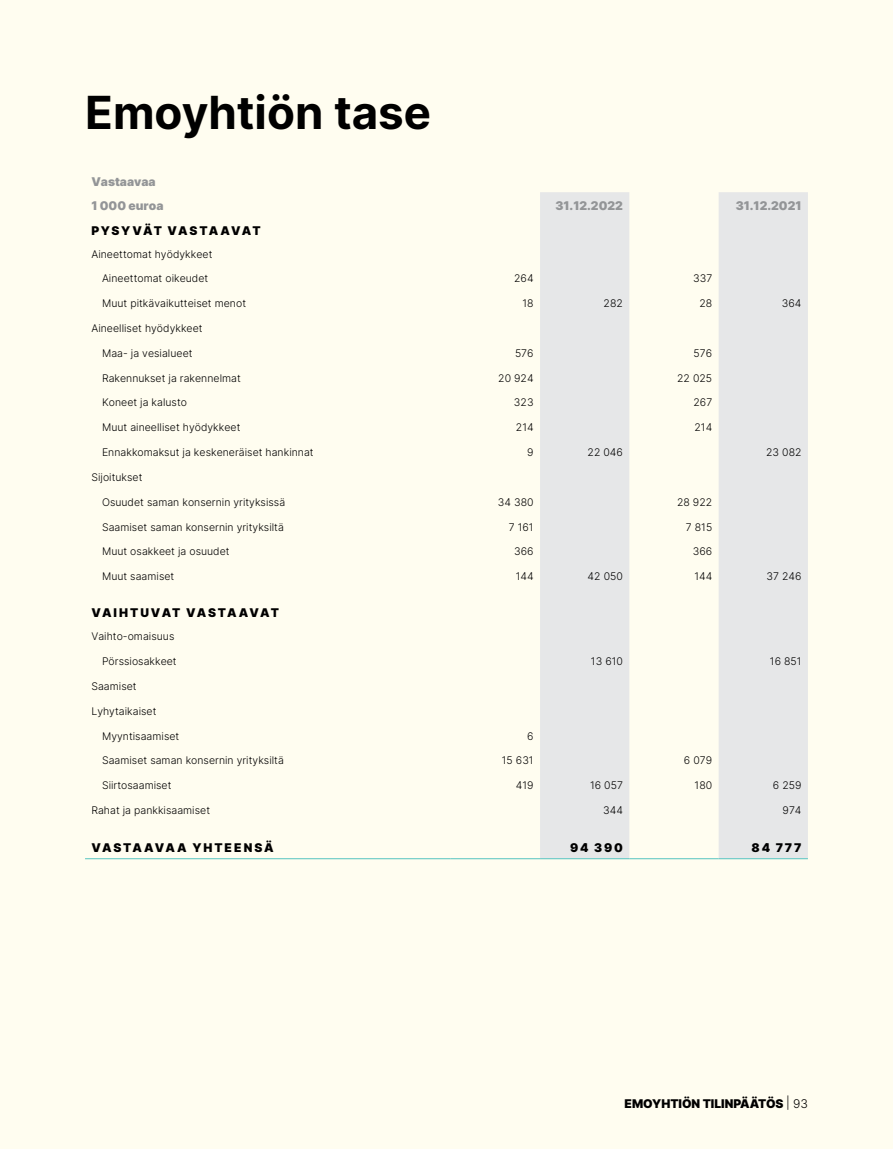
<style>
.page{position:relative;width:893px;height:1149px;background:#fff}
.page>*{position:absolute;margin:0;border:0;box-sizing:border-box;transform-origin:0 0}
.t1{font:700 45.6px "Inter";color:#000}
.t2{font:900 12px/24.5px "Inter";color:#939597}
.t3{font:900 12px "Inter";letter-spacing:.095em;color:#000}
.t4{font:900 12px "Inter";color:#000}
.t5{font:900 12px "Inter";letter-spacing:.12em;color:#000}
.t6{font:900 12px "Inter";letter-spacing:.16em;color:#000}
.t7{font:300 10.5px "Inter";letter-spacing:.005em;color:#000}
.s1{font-weight:300}
</style>
<div class="page">
<div style="left:0;top:0;width:893px;height:1148px;background:#fffdf0"></div>
<svg style="left:540px;top:192px;width:268px;height:666px;fill:#e6e7e8"></svg>
<hr style="left:451px;top:858px;width:89px;height:1px;background:#56c4c1">
<hr style="left:540px;top:858px;width:89px;height:1px;background:#56c4c1">
<hr style="left:629px;top:858px;width:90px;height:1px;background:#56c4c1">
<hr style="left:719px;top:858px;width:89px;height:1px;background:#56c4c1">
<hr style="left:85px;top:858px;width:366px;height:1px;background:#56c4c1">
<h1 class="t1" style="left:85px;top:79px;width:347px">Emoyhtiön tase</h1>
<p class="t2" style="left:91px;top:169px;width:73px">Vastaavaa<br>1 000 euroa</p>
<p class="t2" style="left:555px;top:193px;width:69px">31.12.2022</p>
<p class="t2" style="left:736px;top:193px;width:67px">31.12.2021</p>
<p class="t3" style="left:91px;top:221px;width:171px">PYSYVÄT VASTAAVAT</p>
<p class="t7" style="left:91px;top:246px;width:122px">Aineettomat hyödykkeet</p>
<p class="t7" style="left:102px;top:271px;width:108px">Aineettomat oikeudet</p>
<p class="t7" style="left:514px;top:271px;width:21px">264</p>
<p class="t7" style="left:693px;top:271px;width:21px">337</p>
<p class="t7" style="left:102px;top:295px;width:146px">Muut pitkävaikutteiset menot</p>
<p class="t7" style="left:522px;top:295px;width:13px">18</p>
<p class="t7" style="left:604px;top:295px;width:21px">282</p>
<p class="t7" style="left:699px;top:295px;width:14px">28</p>
<p class="t7" style="left:782px;top:295px;width:21px">364</p>
<p class="t7" style="left:91px;top:320px;width:113px">Aineelliset hyödykkeet</p>
<p class="t7" style="left:102px;top:345px;width:92px">Maa- ja vesialueet</p>
<p class="t7" style="left:515px;top:345px;width:20px">576</p>
<p class="t7" style="left:694px;top:345px;width:20px">576</p>
<p class="t7" style="left:102px;top:370px;width:140px">Rakennukset ja rakennelmat</p>
<p class="t7" style="left:498px;top:370px;width:37px">20 924</p>
<p class="t7" style="left:677px;top:370px;width:37px">22 025</p>
<p class="t7" style="left:102px;top:395px;width:86px">Koneet ja kalusto</p>
<p class="t7" style="left:514px;top:395px;width:21px">323</p>
<p class="t7" style="left:693px;top:395px;width:20px">267</p>
<p class="t7" style="left:102px;top:419px;width:140px">Muut aineelliset hyödykkeet</p>
<p class="t7" style="left:516px;top:419px;width:19px">214</p>
<p class="t7" style="left:694px;top:419px;width:19px">214</p>
<p class="t7" style="left:102px;top:444px;width:213px">Ennakkomaksut ja keskeneräiset hankinnat</p>
<p class="t7" style="left:527px;top:444px;width:8px">9</p>
<p class="t7" style="left:588px;top:444px;width:37px">22 046</p>
<p class="t7" style="left:766px;top:444px;width:37px">23 082</p>
<p class="t7" style="left:91px;top:469px;width:53px">Sijoitukset</p>
<p class="t7" style="left:102px;top:494px;width:185px">Osuudet saman konsernin yrityksissä</p>
<p class="t7" style="left:498px;top:494px;width:37px">34 380</p>
<p class="t7" style="left:677px;top:494px;width:37px">28 922</p>
<p class="t7" style="left:102px;top:519px;width:183px">Saamiset saman konsernin yrityksiltä</p>
<p class="t7" style="left:509px;top:519px;width:26px">7 161</p>
<p class="t7" style="left:686px;top:519px;width:28px">7 815</p>
<p class="t7" style="left:102px;top:543px;width:129px">Muut osakkeet ja osuudet</p>
<p class="t7" style="left:514px;top:543px;width:21px">366</p>
<p class="t7" style="left:693px;top:543px;width:21px">366</p>
<p class="t7" style="left:102px;top:568px;width:74px">Muut saamiset</p>
<p class="t7" style="left:516px;top:568px;width:19px">144</p>
<p class="t7" style="left:588px;top:568px;width:37px">42 050</p>
<p class="t7" style="left:694px;top:568px;width:19px">144</p>
<p class="t7" style="left:766px;top:568px;width:37px">37 246</p>
<p class="t5" style="left:91px;top:603px;width:189px">VAIHTUVAT VASTAAVAT</p>
<p class="t7" style="left:91px;top:628px;width:84px">Vaihto-omaisuus</p>
<p class="t7" style="left:102px;top:653px;width:76px">Pörssiosakkeet</p>
<p class="t7" style="left:591px;top:653px;width:33px">13 610</p>
<p class="t7" style="left:770px;top:653px;width:33px">16 851</p>
<p class="t7" style="left:91px;top:678px;width:47px">Saamiset</p>
<p class="t7" style="left:91px;top:703px;width:67px">Lyhytaikaiset</p>
<p class="t7" style="left:102px;top:728px;width:79px">Myyntisaamiset</p>
<p class="t7" style="left:527px;top:728px;width:8px">6</p>
<p class="t7" style="left:102px;top:752px;width:183px">Saamiset saman konsernin yrityksiltä</p>
<p class="t7" style="left:502px;top:752px;width:33px">15 631</p>
<p class="t7" style="left:684px;top:752px;width:30px">6 079</p>
<p class="t7" style="left:102px;top:777px;width:71px">Siirtosaamiset</p>
<p class="t7" style="left:516px;top:777px;width:19px">419</p>
<p class="t7" style="left:590px;top:777px;width:34px">16 057</p>
<p class="t7" style="left:695px;top:777px;width:19px">180</p>
<p class="t7" style="left:773px;top:777px;width:30px">6 259</p>
<p class="t7" style="left:91px;top:802px;width:120px">Rahat ja pankkisaamiset</p>
<p class="t7" style="left:603px;top:802px;width:21px">344</p>
<p class="t7" style="left:782px;top:802px;width:20px">974</p>
<p class="t6" style="left:91px;top:838px;width:184px">VASTAAVAA YHTEENSÄ</p>
<p class="t3" style="left:570px;top:838px;width:54px">94 390</p>
<p class="t3" style="left:751px;top:838px;width:52px">84 777</p>
<p class="t4" style="left:625px;top:1094px;width:185px">EMOYHTIÖN TILINPÄÄTÖS <span class="s1">| 93</span></p>
</div>
